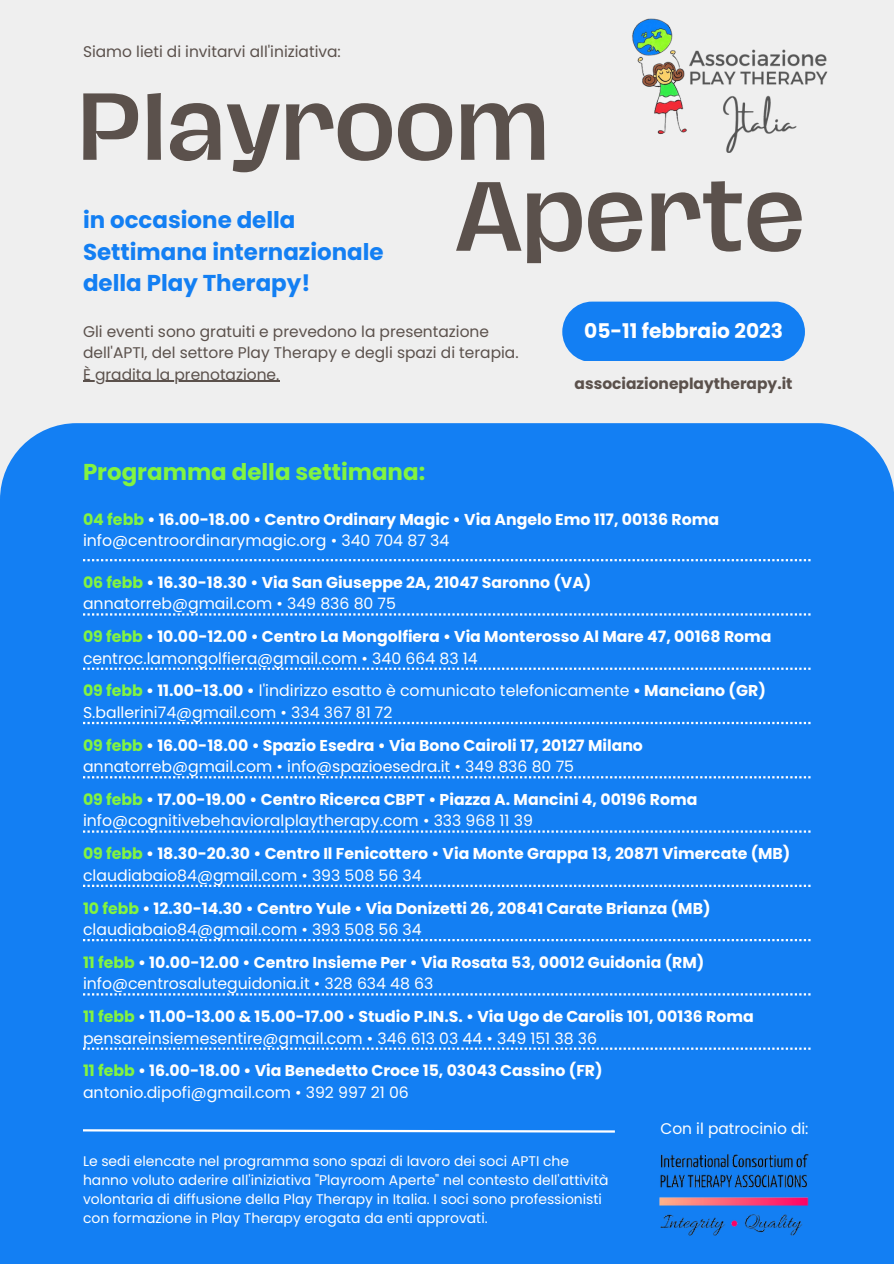
<style>
.page{position:relative;width:894px;height:1264px;background:#fff}
.page>*{position:absolute;margin:0;border:0;box-sizing:border-box;transform-origin:0 0}
.t1{font:500 89.85px "Hagrid";color:#5b514c}
.t2{font:500 87px "Hagrid";color:#5b514c}
.t3{font:700 22.95px/31.5px "Poppins";color:#137ff3}
.t4{font:700 22.95px "Poppins";color:#83f43f}
.t5{font:700 20.25px "Poppins";color:#fff}
.t6{font:700 15.75px/21.5px "Poppins";color:#fff}
.t7{font:15.75px/21.5px "Poppins";color:#fff}
.t8{font:15.45px/21.5px "Poppins";color:#5b514c}
.t9{font:700 15.45px "Poppins";color:#5b514c}
.t10{font:15.45px "Poppins";color:#fff}
.t11{font:13.95px/19.2px "Poppins";color:#fff}
.s1{color:#83f43f}
.s2{font-weight:400}
.s3{font-weight:700;color:#83f43f}
.s4{font-weight:700}
</style>
<div class="page">
<div style="left:0;top:0;width:893px;height:1263px;background:#efefef"></div>
<div style="left:0;top:423px;width:893px;height:840px;background:#137ff3"></div>
<div style="left:562px;top:301px;width:242px;height:60px;background:#137ff3;border-radius:30px"></div>
<img style="left:632px;top:18px;width:196px;height:135px">
<hr style="left:83px;top:380px;width:196px;height:2px;background:#5b514c">
<img style="left:657px;top:1150px;width:153px;height:88px">
<svg style="left:83px;top:613px;width:727px;height:2px"></svg>
<svg style="left:81px;top:1128px;width:536px;height:5px"></svg>
<svg style="left:83px;top:722px;width:727px;height:2px"></svg>
<svg style="left:83px;top:776px;width:727px;height:2px"></svg>
<svg style="left:83px;top:559px;width:727px;height:2px"></svg>
<svg style="left:83px;top:830px;width:727px;height:2px"></svg>
<svg style="left:83px;top:884px;width:727px;height:3px"></svg>
<svg style="left:83px;top:939px;width:727px;height:2px"></svg>
<svg style="left:83px;top:993px;width:727px;height:2px"></svg>
<svg style="left:83px;top:1047px;width:727px;height:2px"></svg>
<svg style="left:83px;top:667px;width:727px;height:3px"></svg>
<p class="t8" style="left:83px;top:41px;width:259px">Siamo lieti di invitarvi all'iniziativa:</p>
<h2 class="t2" style="left:77px;top:85px;width:474px">Playroom</h2>
<h3 class="t3" style="left:83px;top:204px;width:302px">in occasione della<br>Settimana internazionale della Play Therapy!</h3>
<h1 class="t1" style="left:456px;top:173px;width:350px">Aperte</h1>
<p class="t8" style="left:83px;top:320px;width:437px">Gli eventi sono gratuiti e prevedono la presentazione dell'APTI, del settore Play Therapy e degli spazi di terapia.<br>È gradita la prenotazione.</p>
<p class="t5" style="left:584px;top:317px;width:200px">05-11 febbraio 2023</p>
<p class="t9" style="left:574px;top:372px;width:219px">associazioneplaytherapy.it</p>
<h3 class="t4" style="left:83px;top:456px;width:343px">Programma della settimana:</h3>
<p class="t6" style="left:83px;top:508px;width:637px"><span class="s1">04 febb</span> • 16.00-18.00 • Centro Ordinary Magic • Via Angelo Emo 117, 00136 Roma <span class="s2">info@centroordinarymagic.org • 340 704 87 34</span></p>
<p class="t6" style="left:83px;top:571px;width:510px"><span class="s1">06 febb</span> • 16.30-18.30 • Via San Giuseppe 2A, 21047 Saronno (VA) <span class="s2">annatorreb@gmail.com • 349 836 80 75</span></p>
<p class="t6" style="left:83px;top:626px;width:690px"><span class="s1">09 febb</span> • 10.00-12.00 • Centro La Mongolfiera • Via Monterosso Al Mare 47, 00168 Roma <span class="s2">centroc.lamongolfiera@gmail.com • 340 664 83 14</span></p>
<p class="t7" style="left:83px;top:680px;width:684px"><span class="s3">09 febb</span> <span class="s4">• 11.00-13.00 •</span> l'indirizzo esatto è comunicato telefonicamente <span class="s4">• Manciano (GR)<br></span>S.ballerini74@gmail.com • 334 367 81 72</p>
<p class="t6" style="left:83px;top:734px;width:561px"><span class="s1">09 febb</span> • 16.00-18.00 • Spazio Esedra • Via Bono Cairoli 17, 20127 Milano <span class="s2">annatorreb@gmail.com • info@spazioesedra.it • 349 836 80 75</span></p>
<p class="t6" style="left:83px;top:788px;width:615px"><span class="s1">09 febb</span> • 17.00-19.00 • Centro Ricerca CBPT • Piazza A. Mancini 4, 00196 Roma <span class="s2">info@cognitivebehavioralplaytherapy.com • 333 968 11 39</span></p>
<p class="t6" style="left:83px;top:843px;width:708px"><span class="s1">09 febb</span> • 18.30-20.30 • Centro Il Fenicottero • Via Monte Grappa 13, 20871 Vimercate (MB) <span class="s2">claudiabaio84@gmail.com • 393 508 56 34</span></p>
<p class="t6" style="left:83px;top:897px;width:629px"><span class="s1">10 febb</span> • 12.30-14.30 • Centro Yule • Via Donizetti 26, 20841 Carate Brianza (MB) <span class="s2">claudiabaio84@gmail.com • 393 508 56 34</span></p>
<p class="t6" style="left:83px;top:951px;width:622px"><span class="s1">11 febb</span> • 10.00-12.00 • Centro Insieme Per • Via Rosata 53, 00012 Guidonia (RM) <span class="s2">info@centrosaluteguidonia.it • 328 634 48 63</span></p>
<p class="t6" style="left:83px;top:1005px;width:672px"><span class="s1">11 febb</span> • 11.00-13.00 &amp; 15.00-17.00 • Studio P.IN.S. • Via Ugo de Carolis 101, 00136 Roma <span class="s2">pensareinsiemesentire@gmail.com • 346 613 03 44 • 349 151 38 36</span></p>
<p class="t6" style="left:83px;top:1060px;width:521px"><span class="s1">11 febb</span> • 16.00-18.00 • Via Benedetto Croce 15, 03043 Cassino (FR) <span class="s2">antonio.dipofi@gmail.com • 392 997 21 06</span></p>
<p class="t11" style="left:83px;top:1151px;width:527px">Le sedi elencate nel programma sono spazi di lavoro dei soci APTI che hanno voluto aderire all'iniziativa "Playroom Aperte" nel contesto dell'attività volontaria di diffusione della Play Therapy in Italia. I soci sono professionisti con formazione in Play Therapy erogata da enti approvati.</p>
<p class="t10" style="left:660px;top:1118px;width:149px">Con il patrocinio di:</p>
</div>
